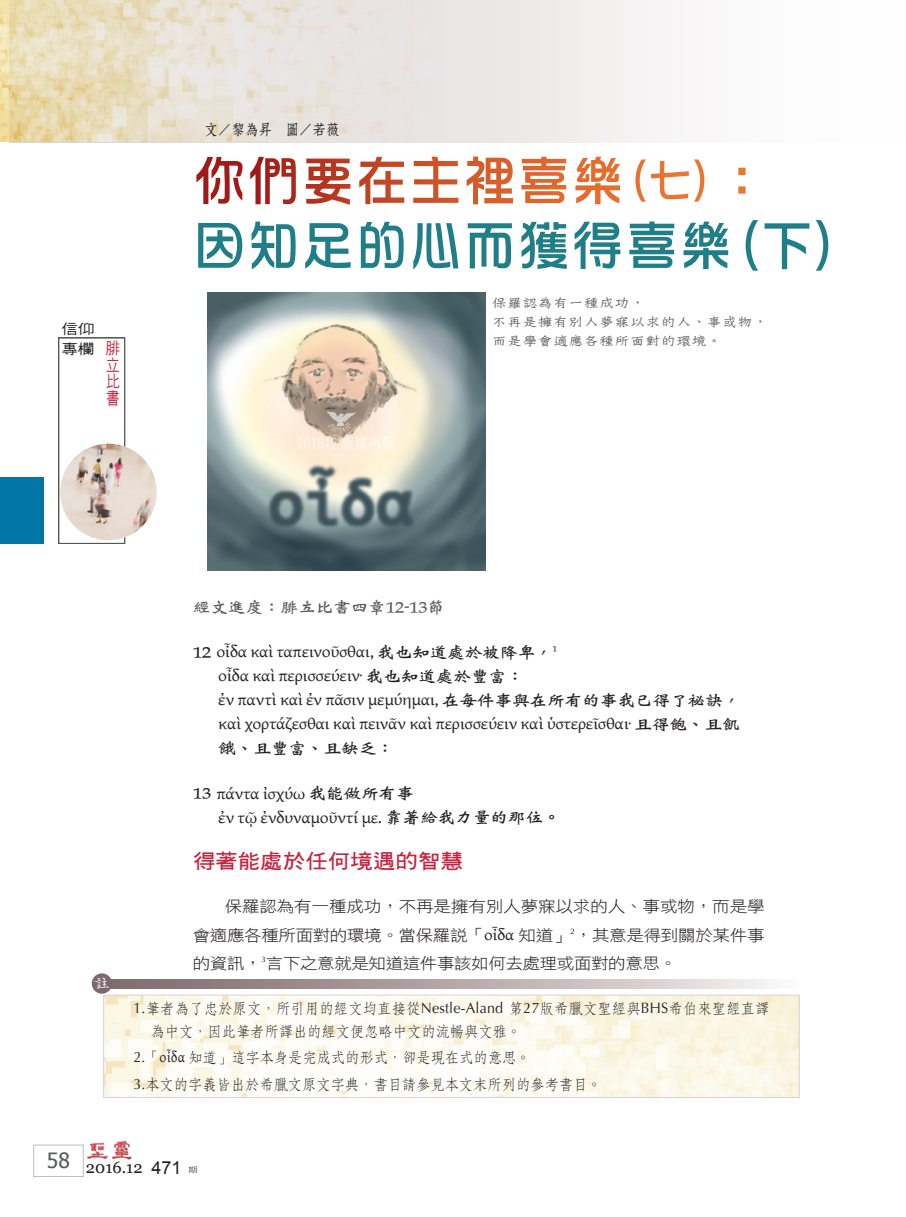
<style>
.page{position:relative;width:906px;height:1217px;background:#fff}
.page>*{position:absolute;margin:0;border:0;box-sizing:border-box;transform-origin:0 0}
.題目{font:54px/64.8px "DF Hua Zong W5 WIN BF";color:#1f7e88}
.t1{font:21px "Tahoma";color:#57585a}
.大標{font:20.25px "DF Hei W7 WIN BF";color:#c8233f;scale:1.11 1}
.t2{font:16.5px "Georgia";color:#231f20}
.t3{font:16.5px/16.5px "DF Hei W5 WIN BF";color:#c8233f;text-align:justify;scale:.85 1}
.註{font:16.5px "DFWZ Ming W4 WIN BF";color:#fff}
.Normal經文{font:16.2px/24px "Gentium";letter-spacing:-.025em;color:#231f20;scale:1.11 1}
.Normal經文-2{font:16.2px "DF Wei Bei W7 WINP BF";letter-spacing:-.025em;color:#57585a;scale:1.11 1}
.t4{font:15.75px/28.5px "DF Hei W3 WIN BF";letter-spacing:-.025em;color:#231f20;text-align:justify;scale:1.11 1}
.備註{font:15px/22.5px "DF Fang Song W4 WIN BF";color:#231f20;scale:.95 1}
.t5{font:15px "DF Yuan W5 WIN BF";color:#fff;scale:.9 1}
.作者{font:15px "DF Fang Song W6 WIN BF";color:#231f20;scale:.9 1}
.眉批{font:14.1px/18.9px "DF Tie Xian W3 WIN BF";letter-spacing:-.025em;color:#57585a;scale:1.11 1}
.t6{font:14.1px "DF Hei W5 WIN BF";color:#231f20;scale:1.18 1}
.t7{font:7.5px "DF Hei W5 WIN BF";color:#57585a;scale:1.25 1}
.s1{color:#fff}
.s2{font-size:45px;color:#fff}
.s3{font-family:"DF Wei Bei W7 WINP BF"}
.s4{font-family:"Gentium"}
.s5{font-family:"Optima"}
.s6{font-family:"Arial";font-size:18px}
</style>
<div class="page">
<div style="left:33px;top:1144px;width:50px;height:32px;border:1px solid #bcbdc0"></div>
<img style="left:87px;top:1141px;width:44px;height:17px">
<div style="left:9px;top:0;width:897px;height:143px;background:linear-gradient(to bottom,#f7f6f6,#f7f6f6)"></div>
<img style="left:0;top:0;width:509px;height:141px">
<hr style="left:905px;top:0;width:1px;height:140px;background:#fdfdfd">
<div style="left:58px;top:337px;width:67px;height:206px;border:1px solid #57585a"></div>
<div style="left:0;top:477px;width:43px;height:66px;background:#0375a7"></div>
<img style="left:60px;top:443px;width:97px;height:97px;border-radius:48px">
<img style="left:105px;top:996px;width:692px;height:99px">
<svg style="left:111px;top:979px;width:661px;height:9px;background:#b6a8a9"></svg>
<div style="left:92px;top:973px;width:20px;height:20px;background:#7d686f;border-radius:50%"></div>
<img style="left:207px;top:292px;width:278px;height:278px">
<svg style="left:327px;top:411px;width:29px;height:22px"></svg>
<p class="作者" style="left:204px;top:122px;width:151px">文／黎為昇 圖／若薇</p>
<p class="t6" style="left:61px;top:321px;width:29px">信仰</p>
<p class="t6" style="left:61px;top:341px;width:29px">專欄</p>
<p class="t3" style="left:106px;top:340px;width:18px">腓立比書</p>
<p class="題目" style="left:193px;top:148px;width:649px"><span class="s1">你們要在主裡喜樂</span><span class="s2">(七)</span><span class="s1">：<br></span>因知足的心而獲得喜樂(下)</p>
<p class="t5" style="left:297px;top:436px;width:110px">201612 版權所有</p>
<p class="眉批" style="left:491px;top:293px;width:251px">保羅認為有一種成功，<br>不再是擁有別人夢寐以求的人、事或物，而是學會適應各種所面對的環境。</p>
<p class="註" style="left:94px;top:974px;width:18px">註</p>
<p class="Normal經文-2" style="left:193px;top:598px;width:229px">經文進度：腓立比書四章12-13節</p>
<p class="Normal經文" style="left:218px;top:638px;width:472px;text-indent:-26px"><span class="s3">12</span> οἶδα καὶ ταπεινοῦσθαι, <span class="s3">我也知道處於被降卑，</span><sup>1<br></sup>οἶδα καὶ περισσεύειν· <span class="s3">我也知道處於豐富：<br></span>ἐν παντὶ καὶ ἐν πᾶσιν μεμύημαι, <span class="s3">在每件事與在所有的事我已得了祕訣，</span>καὶ χορτάζεσθαι καὶ πεινᾶν καὶ περισσεύειν καὶ ὑστερεῖσθαι· <span class="s3">且得飽、且飢餓、且豐富、且缺乏：</span></p>
<p class="Normal經文" style="left:218px;top:780px;width:310px;text-indent:-26px"><span class="s3">13</span> πάντα ἰσχύω <span class="s3">我能做所有事<br></span>ἐν τῷ ἐνδυναμοῦντί με. <span class="s3">靠著給我力量的那位。</span></p>
<p class="大標" style="left:193px;top:850px;width:245px">得著能處於任何境遇的智慧</p>
<p class="t4" style="left:193px;top:892px;width:517px;text-indent:32px">保羅認為有一種成功，不再是擁有別人夢寐以求的人、事或物，而是學會適應各種所面對的環境。當保羅說「<span class="s4">οἶδα</span> 知道」<sup>2</sup>，其意是得到關於某件事的資訊，<sup>3</sup>言下之意就是知道這件事該如何去處理或面對的意思。</p>
<p class="備註" style="left:150px;top:997px;width:653px;text-indent:-17px"><span class="s5">1.</span>筆者為了忠於原文，所引用的經文均直接從<span class="s5">Nestle-Aland</span> 第<span class="s5">27</span>版希臘文聖經與<span class="s5">BHS</span>希伯來聖經直譯為中文，因此筆者所譯出的經文便忽略中文的流暢與文雅。</p>
<p class="備註" style="left:133px;top:1046px;width:419px"><span class="s5">2.</span>「<span class="s4">οἶδα</span> 知道」這字本身是完成式的形式，卻是現在式的意思。</p>
<p class="備註" style="left:133px;top:1073px;width:494px"><span class="s5">3.</span>本文的字義皆出於希臘文原文字典，書目請參見本文末所列的參考書目。</p>
<p class="t1" style="left:47px;top:1145px;width:24px">58</p>
<p class="t2" style="left:86px;top:1156px;width:97px">2016.12 <span class="s6">471</span></p>
<p class="t7" style="left:188px;top:1165px;width:9px">期</p>
</div>
